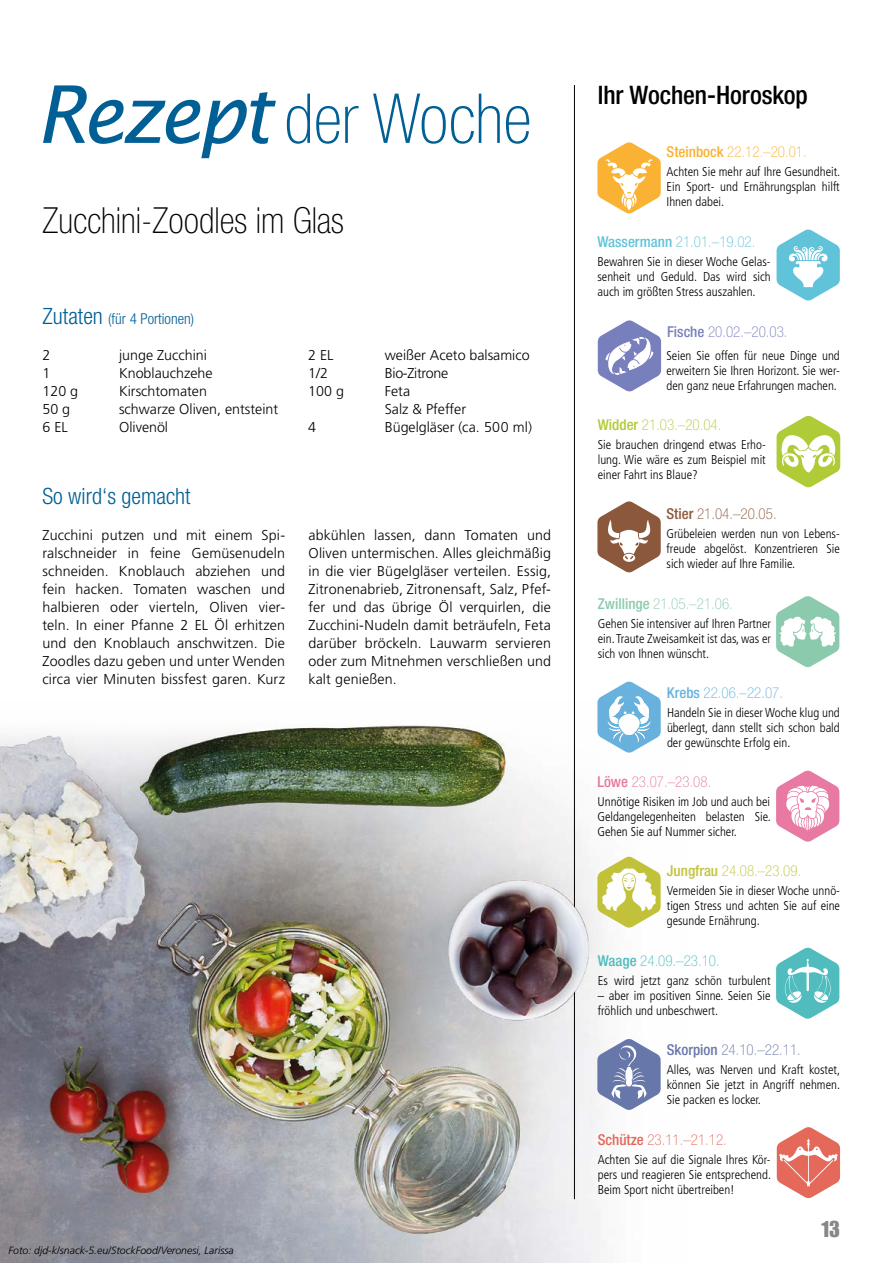
<style>
.page{position:relative;width:893px;height:1263px;background:#fff}
.page>*{position:absolute;margin:0;border:0;box-sizing:border-box;transform-origin:0 0}
.t1{font:100 condensed 69px "Helvetica Neue LT Std";color:#005f94}
.t2{font:100 condensed 36px "Helvetica Neue LT Std";color:#000}
.t3{font:500 condensed 25.5px "Helvetica Neue LT Std";letter-spacing:-.005em;color:#000}
.t4{font:300 condensed 22.5px "Helvetica Neue LT Std";color:#005f94}
.t5{font:22.5px "Impact LT Std";color:#878787}
.t6{font:100 condensed 15px "Helvetica Neue LT Std";color:#61c3d9}
.t7{font:100 condensed 15px "Helvetica Neue LT Std";color:#f9b234}
.t8{font:100 condensed 15px "Helvetica Neue LT Std";color:#8ccaae}
.t9{font:300 condensed 15px "Helvetica Neue LT Std";color:#005f94}
.t10{font:100 condensed 15px "Helvetica Neue LT Std";color:#6978aa}
.t11{font:100 condensed 15px "Helvetica Neue LT Std";color:#c2c33a}
.t12{font:100 condensed 15px "Helvetica Neue LT Std";color:#e5695b}
.t13{font:100 condensed 15px "Helvetica Neue LT Std";color:#afcb37}
.t14{font:100 condensed 15px "Helvetica Neue LT Std";color:#787fbd}
.t15{font:100 condensed 15px "Helvetica Neue LT Std";color:#8b583b}
.t16{font:100 condensed 15px "Helvetica Neue LT Std";color:#50bcbd}
.t17{font:100 condensed 15px "Helvetica Neue LT Std";color:#68b2dd}
.t18{font:100 condensed 15px "Helvetica Neue LT Std";color:#e779a3}
.t19{font:300 14.25px/18px "Frutiger LT Std";color:#000;text-align:justify}
.t20{font:300 14.25px "Frutiger LT Std";letter-spacing:-.02em;color:#000}
.t21{font:300 condensed 12.75px/15px "Frutiger LT Std";color:#000;text-align:justify}
.t22{font:italic 300 10.5px "Frutiger LT Std";color:#000}
.s1{font-family:"Lucida Sans";font-weight:400;font-style:italic;font-stretch:normal;font-size:79.5px}
.s2{font-size:22.5px}
.s3{font-weight:500}
</style>
<div class="page">
<img style="left:0;top:701px;width:606px;height:562px">
<hr style="left:574px;top:85px;width:1px;height:1114px;background:#000">
<svg style="left:597px;top:142px;width:64px;height:72px"></svg>
<svg style="left:776px;top:229px;width:64px;height:72px"></svg>
<svg style="left:598px;top:320px;width:63px;height:72px"></svg>
<svg style="left:776px;top:415px;width:64px;height:73px"></svg>
<svg style="left:597px;top:501px;width:64px;height:72px"></svg>
<svg style="left:776px;top:596px;width:63px;height:71px"></svg>
<svg style="left:597px;top:681px;width:64px;height:72px"></svg>
<svg style="left:776px;top:770px;width:63px;height:72px"></svg>
<svg style="left:597px;top:856px;width:64px;height:72px"></svg>
<svg style="left:776px;top:947px;width:63px;height:72px"></svg>
<svg style="left:597px;top:1039px;width:64px;height:71px"></svg>
<svg style="left:777px;top:1127px;width:63px;height:71px"></svg>
<h1 class="t1" style="left:36px;top:80px;width:497px"><span class="s1">Rezept</span> der Woche</h1>
<h2 class="t2" style="left:43px;top:200px;width:303px">Zucchini-Zoodles im Glas</h2>
<p class="t9" style="left:43px;top:310px;width:153px"><span class="s2">Zutaten</span> (für 4 Portionen)</p>
<p class="t19" style="left:43px;top:346px;width:9px">2</p>
<p class="t19" style="left:119px;top:346px;width:89px">junge Zucchini</p>
<p class="t19" style="left:43px;top:364px;width:9px">1</p>
<p class="t19" style="left:119px;top:364px;width:95px">Knoblauchzehe</p>
<p class="t19" style="left:43px;top:382px;width:37px">120 g</p>
<p class="t19" style="left:119px;top:382px;width:89px">Kirschtomaten</p>
<p class="t19" style="left:43px;top:400px;width:29px">50 g</p>
<p class="t19" style="left:119px;top:400px;width:161px">schwarze Oliven, entsteint</p>
<p class="t19" style="left:43px;top:418px;width:27px">6 EL</p>
<p class="t19" style="left:119px;top:418px;width:51px">Olivenöl</p>
<p class="t19" style="left:308px;top:346px;width:27px">2 EL</p>
<p class="t19" style="left:385px;top:346px;width:146px">weißer Aceto balsamico</p>
<p class="t19" style="left:308px;top:364px;width:21px">1/2</p>
<p class="t20" style="left:385px;top:365px;width:65px">Bio-Zitrone</p>
<p class="t19" style="left:308px;top:382px;width:37px">100 g</p>
<p class="t19" style="left:385px;top:382px;width:83px">Feta<br>Salz &amp; Pfeffer</p>
<p class="t19" style="left:308px;top:418px;width:9px">4</p>
<p class="t19" style="left:385px;top:418px;width:149px">Bügelgläser (ca. 500 ml)</p>
<h3 class="t4" style="left:43px;top:483px;width:150px">So wird‘s gemacht</h3>
<p class="t19" style="left:43px;top:526px;width:244px">Zucchini putzen und mit einem Spi&shy;ralschneider in feine Gemüsenudeln schneiden. Knoblauch abziehen und fein hacken. Tomaten waschen und halbieren oder vierteln, Oliven vier&shy;teln. In einer Pfanne 2 EL Öl erhitzen und den Knoblauch anschwitzen. Die Zoodles dazu geben und unter Wenden circa vier Minuten bissfest garen. Kurz</p>
<p class="t19" style="left:308px;top:526px;width:244px">abkühlen lassen, dann Tomaten und Oliven untermischen. Alles gleichmäßig in die vier Bügelgläser verteilen. Essig, Zitronenabrieb, Zitronensaft, Salz, Pfef&shy;fer und das übrige Öl verquirlen, die Zucchini-Nudeln damit beträufeln, Feta darüber bröckeln. Lauwarm servieren oder zum Mitnehmen verschließen und kalt genießen.</p>
<p class="t22" style="left:9px;top:1245px;width:227px">Foto: djd-k/snack-5.eu/StockFood/Veronesi, Larissa</p>
<h3 class="t3" style="left:598px;top:79px;width:212px">Ihr Wochen-Horoskop</h3>
<p class="t7" style="left:666px;top:144px;width:142px"><span class="s3">Steinbock</span> 22.12.–20.01.</p>
<p class="t21" style="left:666px;top:164px;width:175px">Achten Sie mehr auf Ihre Gesundheit.<br>Ein Sport- und Ernährungsplan hilft Ihnen dabei.</p>
<p class="t6" style="left:597px;top:233px;width:159px"><span class="s3">Wassermann</span> 21.01.–19.02.</p>
<p class="t21" style="left:597px;top:254px;width:175px">Bewahren Sie in dieser Woche Gelas&shy;senheit und Geduld. Das wird sich auch im größten Stress auszahlen.</p>
<p class="t14" style="left:667px;top:324px;width:122px"><span class="s3">Fische</span> 20.02.–20.03.</p>
<p class="t21" style="left:666px;top:348px;width:175px">Seien Sie offen für neue Dinge und erweitern Sie Ihren Horizont. Sie wer&shy;den ganz neue Erfahrungen machen.</p>
<p class="t13" style="left:598px;top:416px;width:125px"><span class="s3">Widder</span> 21.03.–20.04.</p>
<p class="t21" style="left:598px;top:437px;width:170px">Sie brauchen dringend etwas Erho&shy;lung. Wie wäre es zum Beispiel mit einer Fahrt ins Blaue?</p>
<p class="t15" style="left:666px;top:506px;width:112px"><span class="s3">Stier</span> 21.04.–20.05.</p>
<p class="t21" style="left:666px;top:527px;width:175px">Grübeleien werden nun von Lebens&shy;freude abgelöst. Konzentrieren Sie sich wieder auf Ihre Familie.</p>
<p class="t8" style="left:598px;top:595px;width:137px"><span class="s3">Zwillinge</span> 21.05.–21.06.</p>
<p class="t21" style="left:598px;top:616px;width:175px">Gehen Sie intensiver auf Ihren Partner ein. Traute Zweisamkeit ist das, was er sich von Ihnen wünscht.</p>
<p class="t17" style="left:667px;top:684px;width:118px"><span class="s3">Krebs</span> 22.06.–22.07.</p>
<p class="t21" style="left:667px;top:705px;width:174px">Handeln Sie in dieser Woche klug und überlegt, dann stellt sich schon bald der gewünschte Erfolg ein.</p>
<p class="t18" style="left:597px;top:773px;width:115px"><span class="s3">Löwe</span> 23.07.–23.08.</p>
<p class="t21" style="left:597px;top:794px;width:175px">Unnötige Risiken im Job und auch bei Geldangelegenheiten belasten Sie.<br>Gehen Sie auf Nummer sicher.</p>
<p class="t11" style="left:667px;top:863px;width:136px"><span class="s3">Jungfrau</span> 24.08.–23.09.</p>
<p class="t21" style="left:667px;top:883px;width:175px">Vermeiden Sie in dieser Woche unnö&shy;tigen Stress und achten Sie auf eine gesunde Ernährung.</p>
<p class="t16" style="left:598px;top:952px;width:123px"><span class="s3">Waage</span> 24.09.–23.10.</p>
<p class="t21" style="left:598px;top:973px;width:174px">Es wird jetzt ganz schön turbulent</p>
<p class="t21" style="left:598px;top:988px;width:174px">– aber im positiven Sinne. Seien Sie fröhlich und unbeschwert.</p>
<p class="t10" style="left:667px;top:1042px;width:136px"><span class="s3">Skorpion</span> 24.10.–22.11.</p>
<p class="t21" style="left:667px;top:1062px;width:175px">Alles, was Nerven und Kraft kostet, können Sie jetzt in Angriff nehmen.<br>Sie packen es locker.</p>
<p class="t12" style="left:598px;top:1131px;width:131px"><span class="s3">Schütze</span> 23.11.–21.12.</p>
<p class="t21" style="left:598px;top:1152px;width:175px">Achten Sie auf die Signale Ihres Kör&shy;pers und reagieren Sie entsprechend.<br>Beim Sport nicht übertreiben!</p>
<h3 class="t5" style="left:821px;top:1216px;width:21px">13</h3>
</div>
